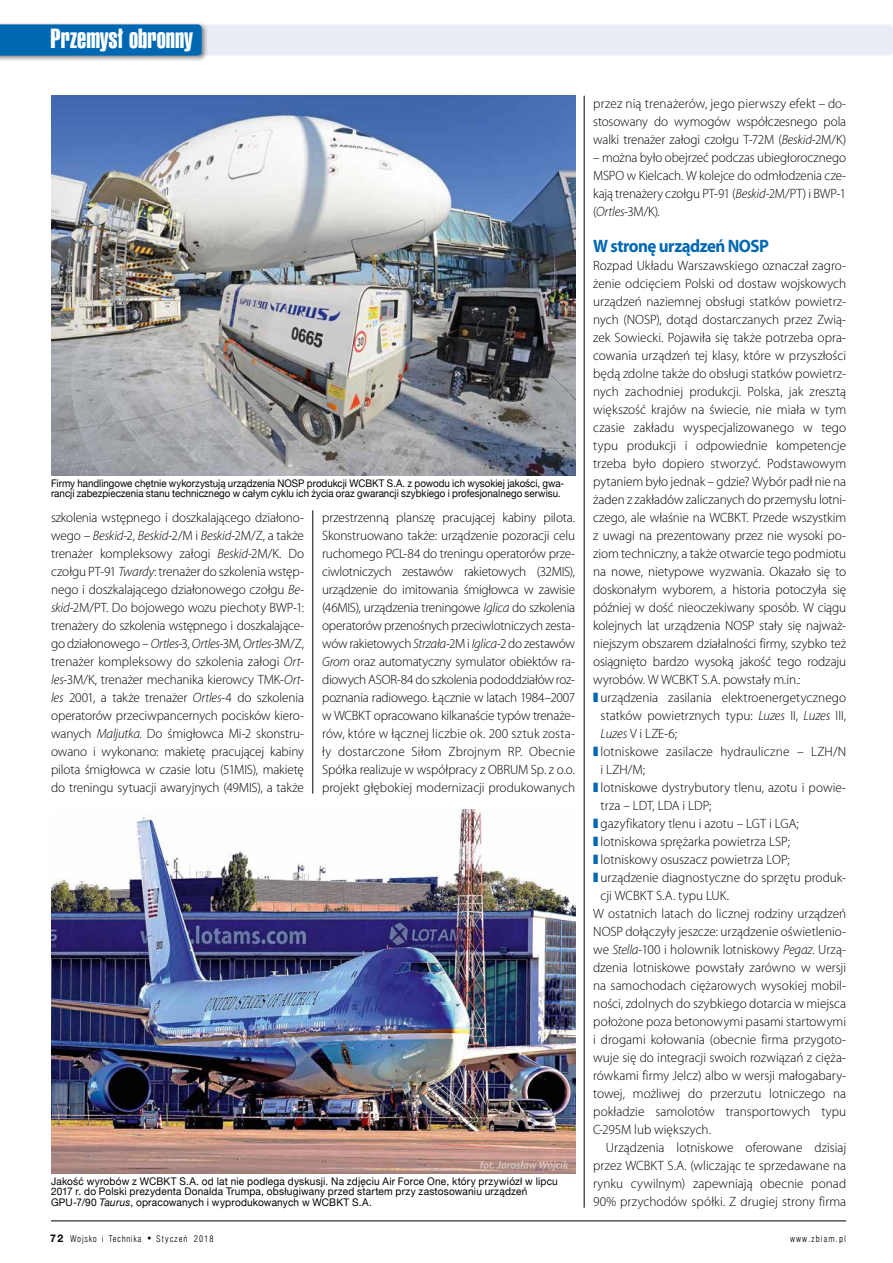
<style>
.page{position:relative;width:893px;height:1263px;background:#fff}
.page>*{position:absolute;margin:0;border:0;box-sizing:border-box;transform-origin:0 0}
.t1{font:27px "Swis 911 X Cm EU";color:#fff}
.t2{font:700 18px "Myriad Pro";letter-spacing:-.03em;color:#0068b2;scale:.94 1}
.t3{font:300 13.5px/18px "Myriad Pro";color:#000;text-align:justify}
.t4{font:10.5px/10.5px "Helvetica Neue";letter-spacing:.005em;color:#000;scale:.96 1}
.t5{font:10.5px/10.5px "Helvetica Neue";letter-spacing:.005em;color:#000;scale:.93 1}
.t6{font:9px "Swis 721 Lt Cn EU";letter-spacing:.075em;color:#000}
.t7{font:9px "Swis 721 Lt Cn EU";letter-spacing:.115em;color:#000}
.s1{font-style:italic}
.s2{color:#0068b2}
.s3{font-family:"Helvetica Neue";font-weight:700;font-size:10.5px}
.s4{font-size:10.5px}
</style>
<div class="page">
<hr style="left:51px;top:1220px;width:795px;height:1px;background:#000">
<div style="left:0;top:22px;width:208px;height:40px;background:#000;opacity:.45"></div>
<svg style="left:0;top:24px;width:893px;height:32px"></svg>
<img style="left:51px;top:96px;width:524px;height:379px">
<img style="left:51px;top:809px;width:524px;height:364px">
<hr style="left:584px;top:96px;width:1px;height:1112px;background:#000">
<hr style="left:313px;top:510px;width:1px;height:284px;background:#000">
<h1 class="t1" style="left:50px;top:24px;width:144px">Przemysł obronny</h1>
<p class="t5" style="left:51px;top:478px;width:553px">Firmy handlingowe chętnie wykorzystują urządzenia NOSP produkcji WCBKT S.A. z powodu ich wysokiej jakości, gwa&shy;rancji zabezpieczenia stanu technicznego w całym cyklu ich życia oraz gwarancji szybkiego i profesjonalnego serwisu.</p>
<p class="t3" style="left:51px;top:508px;width:255px">szkolenia wstępnego i doszkalającego działono&shy;wego – <span class="s1">Beskid</span>-2, <span class="s1">Beskid</span>-2/M i <span class="s1">Beskid</span>-2M/Z, a także trenażer kompleksowy załogi <span class="s1">Beskid</span>-2M/K. Do czołgu PT-91 <span class="s1">Twardy</span>: trenażer do szkolenia wstęp&shy;nego i doszkalającego działonowego czołgu <span class="s1">Be&shy;skid</span>-2M/PT. Do bojowego wozu piechoty BWP-1: trenażery do szkolenia wstępnego i doszkalające&shy;go działonowego – <span class="s1">Ortles</span>-3, <span class="s1">Ortles</span>-3M, <span class="s1">Ortles</span>-3M/Z, trenażer kompleksowy do szkolenia załogi <span class="s1">Ort&shy;les</span>-3M/K, trenażer mechanika kierowcy TMK-<span class="s1">Ort&shy;les</span> 2001, a także trenażer <span class="s1">Ortles</span>-4 do szkolenia operatorów przeciwpancernych pocisków kiero&shy;wanych <span class="s1">Maljutka</span>. Do śmigłowca Mi-2 skonstru&shy;owano i wykonano: makietę pracującej kabiny pilota śmigłowca w czasie lotu (51MIS), makietę do treningu sytuacji awaryjnych (49MIS), a także</p>
<p class="t3" style="left:322px;top:508px;width:255px">przestrzenną planszę pracującej kabiny pilota.<br>Skonstruowano także: urządzenie pozoracji celu ruchomego PCL-84 do treningu operatorów prze&shy;ciwlotniczych zestawów rakietowych (32MIS), urządzenie do imitowania śmigłowca w zawisie (46MIS), urządzenia treningowe <span class="s1">Iglica</span> do szkolenia operatorów przenośnych przeciwlotniczych zesta&shy;wów rakietowych <span class="s1">Strzała</span>-2M i <span class="s1">Iglica</span>-2 do zestawów <span class="s1">Grom</span> oraz automatyczny symulator obiektów ra&shy;diowych ASOR-84 do szkolenia pododdziałów roz&shy;poznania radiowego. Łącznie w latach 1984–2007 w WCBKT opracowano kilkanaście typów trenaże&shy;rów, które w łącznej liczbie ok. 200 sztuk zosta&shy;ły dostarczone Siłom Zbrojnym RP. Obecnie Spółka realizuje w współpracy z OBRUM Sp. z o.o. projekt głębokiej modernizacji produkowanych</p>
<p class="t4" style="left:51px;top:1176px;width:529px">Jakość wyrobów z WCBKT S.A. od lat nie podlega dyskusji. Na zdjęciu Air Force One, który przywiózł w lipcu<br>2017 r. do Polski prezydenta Donalda Trumpa, obsługiwany przed startem przy zastosowaniu urządzeń<br>GPU-7/90 <span class="s1">Taurus</span>, opracowanych i wyprodukowanych w WCBKT S.A.</p>
<p class="t3" style="left:593px;top:94px;width:255px">przez nią trenażerów, jego pierwszy efekt – do&shy;stosowany do wymogów współczesnego pola walki trenażer załogi czołgu T-72M (<span class="s1">Beskid</span>-2M/K)</p>
<p class="t3" style="left:593px;top:148px;width:255px">– można było obejrzeć podczas ubiegłorocznego MSPO w Kielcach. W kolejce do odmłodzenia cze&shy;kają trenażery czołgu PT-91 (<span class="s1">Beskid</span>-2M/PT) i BWP-1 (<span class="s1">Ortles</span>-3M/K).</p>
<h2 class="t2" style="left:593px;top:235px;width:189px">W stronę urządzeń NOSP</h2>
<p class="t3" style="left:593px;top:256px;width:255px">Rozpad Układu Warszawskiego oznaczał zagro-</p>
<p class="t3" style="left:593px;top:274px;width:254px">żenie odcięciem Polski od dostaw wojskowych</p>
<p class="t3" style="left:593px;top:292px;width:255px">urządzeń naziemnej obsługi statków powietrz-</p>
<p class="t3" style="left:593px;top:310px;width:255px">nych (NOSP), dotąd dostarczanych przez Zwią-</p>
<p class="t3" style="left:593px;top:328px;width:255px">zek Sowiecki. Pojawiła się także potrzeba opra-</p>
<p class="t3" style="left:593px;top:346px;width:255px">cowania urządzeń tej klasy, które w przyszłości</p>
<p class="t3" style="left:593px;top:364px;width:255px">będą zdolne także do obsługi statków powietrz-</p>
<p class="t3" style="left:593px;top:382px;width:255px">nych zachodniej produkcji. Polska, jak zresztą</p>
<p class="t3" style="left:593px;top:400px;width:255px">większość krajów na świecie, nie miała w tym</p>
<p class="t3" style="left:593px;top:418px;width:255px">czasie zakładu wyspecjalizowanego w tego</p>
<p class="t3" style="left:593px;top:436px;width:255px">typu produkcji i odpowiednie kompetencje</p>
<p class="t3" style="left:593px;top:454px;width:255px">trzeba było dopiero stworzyć. Podstawowym</p>
<p class="t3" style="left:593px;top:472px;width:254px">pytaniem było jednak – gdzie? Wybór padł nie na</p>
<p class="t3" style="left:593px;top:490px;width:255px">żaden z zakładów zaliczanych do przemysłu lotni-</p>
<p class="t3" style="left:593px;top:508px;width:255px">czego, ale właśnie na WCBKT. Przede wszystkim</p>
<p class="t3" style="left:593px;top:526px;width:255px">z uwagi na prezentowany przez nie wysoki po-</p>
<p class="t3" style="left:593px;top:544px;width:254px">ziom techniczny, a także otwarcie tego podmiotu</p>
<p class="t3" style="left:593px;top:562px;width:255px">na nowe, nietypowe wyzwania. Okazało się to</p>
<p class="t3" style="left:593px;top:580px;width:254px">doskonałym wyborem, a historia potoczyła się</p>
<p class="t3" style="left:593px;top:598px;width:254px">później w dość nieoczekiwany sposób. W ciągu</p>
<p class="t3" style="left:593px;top:616px;width:255px">kolejnych lat urządzenia NOSP stały się najważ-</p>
<p class="t3" style="left:593px;top:634px;width:255px">niejszym obszarem działalności firmy, szybko też</p>
<p class="t3" style="left:593px;top:652px;width:255px">osiągnięto bardzo wysoką jakość tego rodzaju</p>
<p class="t3" style="left:593px;top:670px;width:209px">wyrobów. W WCBKT S.A. powstały m.in.:</p>
<p class="t3" style="left:593px;top:688px;width:255px"><span class="s2">❚</span> urządzenia zasilania elektroenergetycznego</p>
<p class="t3" style="left:601px;top:706px;width:247px">statków powietrznych typu: <span class="s1">Luzes</span> II, <span class="s1">Luzes</span> III,</p>
<p class="t3" style="left:601px;top:724px;width:78px"><span class="s1">Luzes</span> V i LZE-6;</p>
<p class="t3" style="left:593px;top:742px;width:254px"><span class="s2">❚</span> lotniskowe zasilacze hydrauliczne – LZH/N</p>
<p class="t3" style="left:601px;top:760px;width:46px">i LZH/M;</p>
<p class="t3" style="left:593px;top:778px;width:255px"><span class="s2">❚</span> lotniskowe dystrybutory tlenu, azotu i powie-</p>
<p class="t3" style="left:601px;top:796px;width:112px">trza – LDT, LDA i LDP;</p>
<p class="t3" style="left:593px;top:814px;width:207px"><span class="s2">❚</span> gazyfikatory tlenu i azotu – LGT i LGA;</p>
<p class="t3" style="left:593px;top:832px;width:198px"><span class="s2">❚</span> lotniskowa sprężarka powietrza LSP;</p>
<p class="t3" style="left:593px;top:850px;width:198px"><span class="s2">❚</span> lotniskowy osuszacz powietrza LOP;</p>
<p class="t3" style="left:593px;top:868px;width:255px"><span class="s2">❚</span> urządzenie diagnostyczne do sprzętu produk-</p>
<p class="t3" style="left:601px;top:886px;width:130px">cji WCBKT S.A. typu LUK.</p>
<p class="t3" style="left:593px;top:904px;width:255px">W ostatnich latach do licznej rodziny urządzeń</p>
<p class="t3" style="left:593px;top:922px;width:255px">NOSP dołączyły jeszcze: urządzenie oświetlenio-</p>
<p class="t3" style="left:593px;top:940px;width:255px">we <span class="s1">Stella</span>-100 i holownik lotniskowy <span class="s1">Pegaz</span>. Urzą-</p>
<p class="t3" style="left:593px;top:958px;width:255px">dzenia lotniskowe powstały zarówno w wersji</p>
<p class="t3" style="left:593px;top:976px;width:255px">na samochodach ciężarowych wysokiej mobil-</p>
<p class="t3" style="left:593px;top:994px;width:255px">ności, zdolnych do szybkiego dotarcia w miejsca</p>
<p class="t3" style="left:593px;top:1012px;width:255px">położone poza betonowymi pasami startowymi</p>
<p class="t3" style="left:593px;top:1030px;width:255px">i drogami kołowania (obecnie firma przygoto-</p>
<p class="t3" style="left:593px;top:1048px;width:255px">wuje się do integracji swoich rozwiązań z cięża-</p>
<p class="t3" style="left:593px;top:1066px;width:255px">rówkami firmy Jelcz) albo w wersji małogabary-</p>
<p class="t3" style="left:593px;top:1084px;width:255px">towej, możliwej do przerzutu lotniczego na</p>
<p class="t3" style="left:593px;top:1102px;width:255px">pokładzie samolotów transportowych typu</p>
<p class="t3" style="left:593px;top:1120px;width:119px">C-295M lub większych.</p>
<p class="t3" style="left:606px;top:1138px;width:242px">Urządzenia lotniskowe oferowane dzisiaj</p>
<p class="t3" style="left:593px;top:1156px;width:255px">przez WCBKT S.A. (wliczając te sprzedawane na</p>
<p class="t3" style="left:593px;top:1174px;width:255px">rynku cywilnym) zapewniają obecnie ponad</p>
<p class="t3" style="left:593px;top:1192px;width:255px">90% przychodów spółki. Z drugiej strony firma</p>
<p class="t6" style="left:50px;top:1233px;width:165px"><span class="s3">72</span> Wojsko i Technika <span class="s4">•</span> Styczeń 2018</p>
<p class="t7" style="left:790px;top:1233px;width:58px">www.zbiam.pl</p>
</div>
